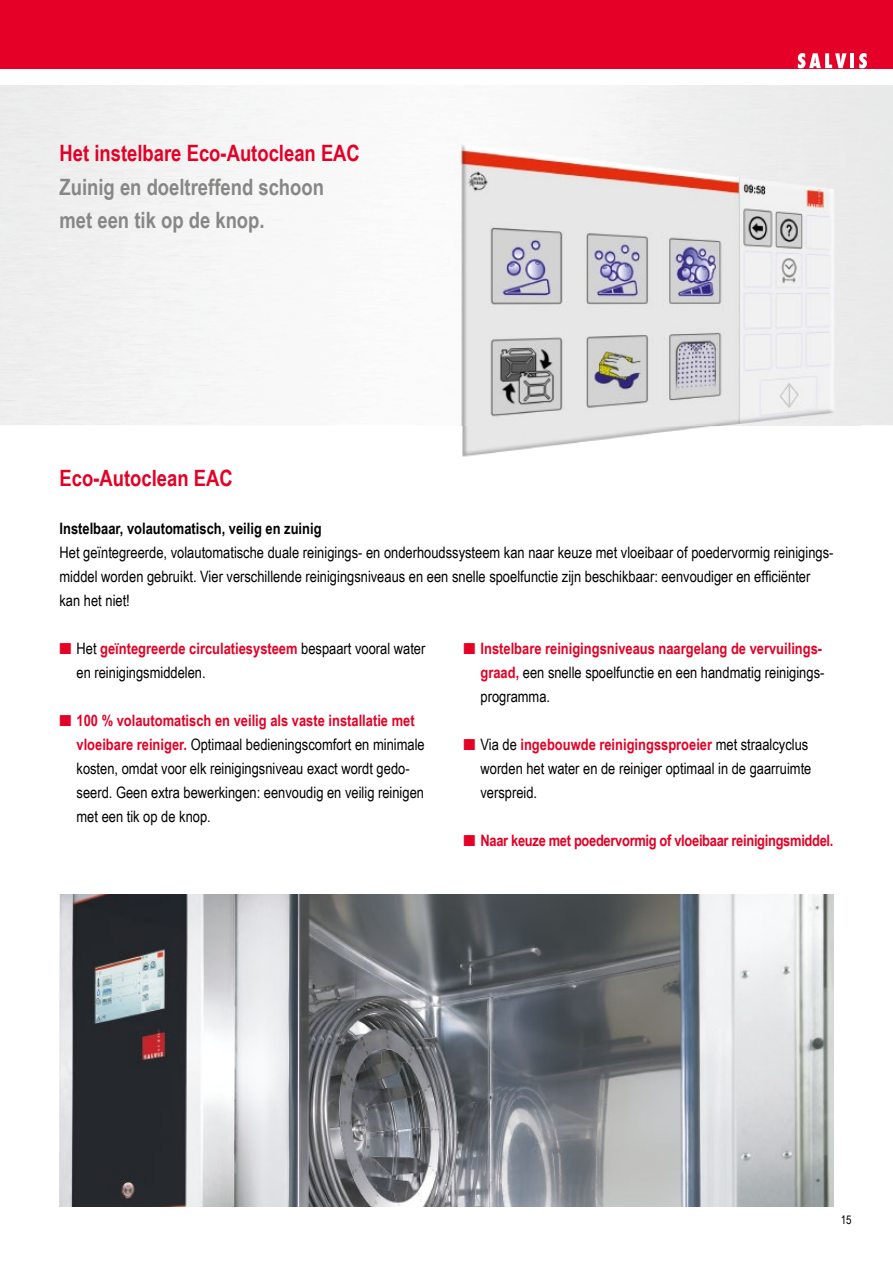
<style>
.page{position:relative;width:893px;height:1263px;background:#fff}
.page>*{position:absolute;margin:0;border:0;box-sizing:border-box;transform-origin:0 0}
.t1{font:700 22.5px "Arial Narrow";color:#e40026}
.t2{font:700 22.5px/33.8px "Arial Narrow";color:#878786}
.t3{font:15.75px/24px "Arial Narrow";color:#000}
.t4{font:700 15.75px/24px "Arial Narrow";color:#e40026}
.t5{font:700 15.75px "Arial Narrow";letter-spacing:-.02em;color:#e40026}
.t6{font:700 15.75px "Arial Narrow";color:#000}
.t7{font:12px "Arial Narrow";color:#000}
.s1{font-weight:400;color:#000}
.s2{color:#e40026}
.s3{font-weight:700;color:#e40026}
</style>
<div class="page">
<div style="left:0;top:0;width:893px;height:68px;background:#e40026"></div>
<svg style="left:798px;top:53px;width:49px;height:15px"></svg>
<hr style="left:850px;top:53px;width:4px;height:15px;background:#fff">
<svg style="left:859px;top:53px;width:8px;height:15px"></svg>
<img style="left:429px;top:137px;width:432px;height:320px">
<img style="left:60px;top:894px;width:773px;height:312px">
<h1 class="t1" style="left:60px;top:136px;width:302px">Het instelbare Eco-Autoclean EAC</h1>
<h1 class="t2" style="left:60px;top:169px;width:266px">Zuinig en doeltreffend schoon met een tik op de knop.</h1>
<h1 class="t1" style="left:60px;top:461px;width:175px">Eco-Autoclean EAC</h1>
<p class="t6" style="left:60px;top:517px;width:264px">Instelbaar, volautomatisch, veilig en zuinig</p>
<p class="t3" style="left:60px;top:540px;width:775px">Het geïntegreerde, volautomatische duale reinigings- en onderhoudssysteem kan naar keuze met vloeibaar of poedervormig reinigings&shy;middel worden gebruikt. Vier verschillende reinigingsniveaus en een snelle spoelfunctie zijn beschikbaar: eenvoudiger en efficiënter kan het niet!</p>
<p class="t4" style="left:480px;top:636px;width:345px;text-indent:-17px">■ Instelbare reinigingsniveaus naargelang de vervuilings&shy;graad, <span class="s1">een snelle spoelfunctie en een handmatig reinigings&shy;programma.</span></p>
<p class="t3" style="left:480px;top:732px;width:332px;text-indent:-17px"><span class="s2">■</span> Via de <span class="s3">ingebouwde reinigingssproeier</span> met straalcyclus worden het water en de reiniger optimaal in de gaarruimte verspreid.</p>
<p class="t5" style="left:463px;top:829px;width:371px">■ Naar keuze met poedervormig of vloeibaar reinigingsmiddel.</p>
<p class="t3" style="left:77px;top:636px;width:350px;text-indent:-17px"><span class="s2">■</span> Het <span class="s3">geïntegreerde circulatiesysteem</span> bespaart vooral water en reinigingsmiddelen.</p>
<p class="t3" style="left:77px;top:708px;width:350px;text-indent:-17px"><span class="s2">■</span> <span class="s3">100 % volautomatisch en veilig als vaste installatie met vloeibare reiniger.</span> Optimaal bedieningscomfort en minimale kosten, omdat voor elk reinigingsniveau exact wordt gedo&shy;seerd. Geen extra bewerkingen: eenvoudig en veilig reinigen met een tik op de knop.</p>
<p class="t7" style="left:841px;top:1211px;width:12px">15</p>
</div>
